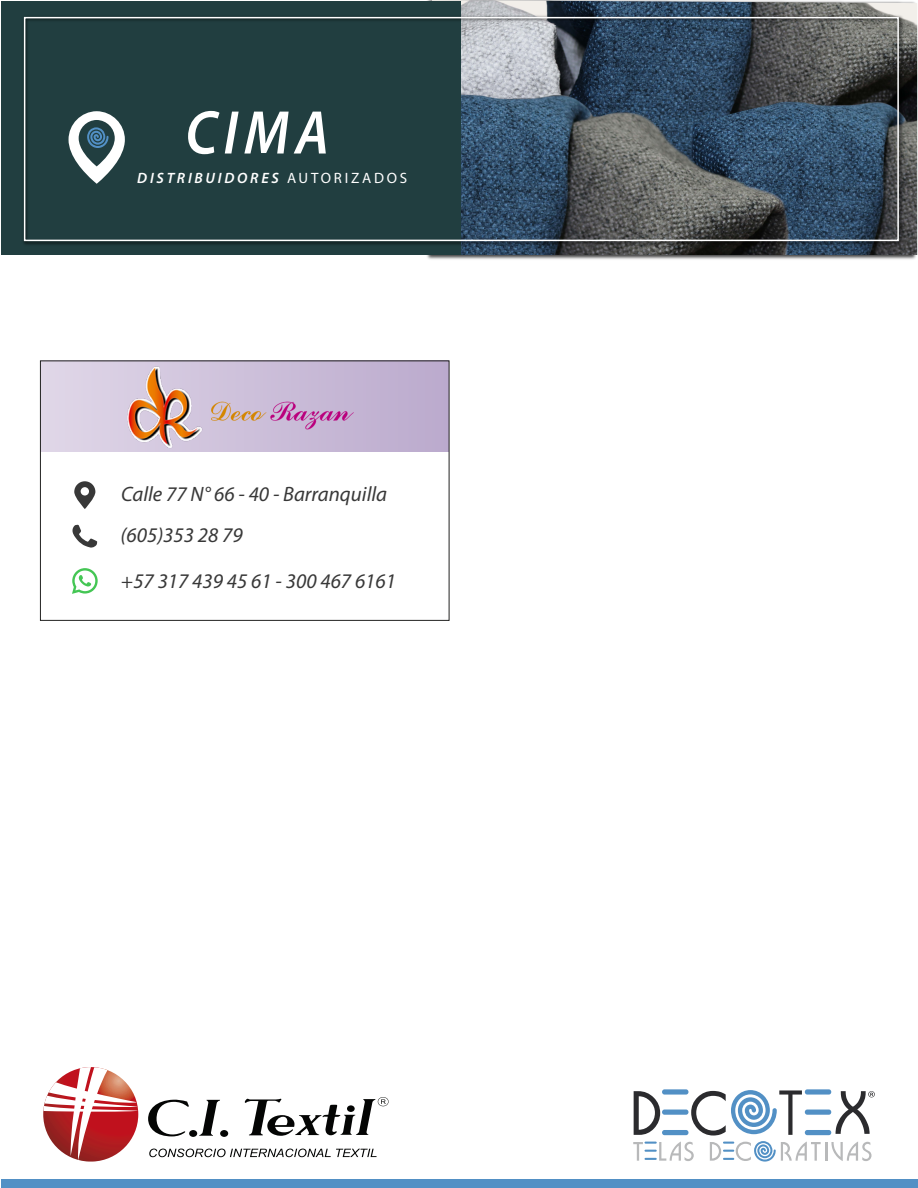
<style>
.page{position:relative;width:918px;height:1188px;background:#fff}
.page>*{position:absolute;margin:0;border:0;box-sizing:border-box;transform-origin:0 0}
.t1{font:italic 600 62.25px "Myriad Pro";color:#fff;scale:.91 1}
.t2{font:italic 20.85px/41.7px "Myriad Pro";color:#383838}
.t3{font:italic 600 15px "Myriad Pro";letter-spacing:.185em;color:#fff}
.s1{font-weight:400;font-style:normal}
</style>
<div class="page">
<div style="left:1px;top:1180px;width:917px;height:8px;background:#5290c5"></div>
<svg style="left:74px;top:481px;width:21px;height:28px"></svg>
<svg style="left:73px;top:525px;width:24px;height:23px"></svg>
<svg style="left:72px;top:568px;width:26px;height:26px"></svg>
<svg style="left:40px;top:360px;width:409px;height:91px;background:#cabcd7"></svg>
<img style="left:118px;top:360px;width:95px;height:92px">
<img style="left:211px;top:398px;width:143px;height:31px">
<div style="left:40px;top:361px;width:409px;height:260px;border:1px solid #222221"></div>
<img style="left:427px;top:0;width:491px;height:260px">
<img style="left:432px;top:0;width:485px;height:255px">
<div style="left:1px;top:1px;width:460px;height:254px;background:#213e40"></div>
<img style="left:23px;top:14px;width:882px;height:233px">
<div style="left:24px;top:17px;width:875px;height:224px;border:2px solid #fff"></div>
<svg style="left:149px;top:1149px;width:228px;height:8px"></svg>
<svg style="left:148px;top:1100px;width:41px;height:36px"></svg>
<div style="left:189px;top:1130px;width:8px;height:7px;background:#040504;border-radius:50%"></div>
<svg style="left:199px;top:1100px;width:21px;height:36px"></svg>
<div style="left:220px;top:1130px;width:8px;height:7px;background:#040504;border-radius:50%"></div>
<svg style="left:245px;top:1097px;width:144px;height:39px"></svg>
<svg style="left:43px;top:1067px;width:95px;height:94px"></svg>
<div style="left:662px;top:1089px;width:26px;height:6px;background:#91b8da;border-radius:3px"></div>
<svg style="left:805px;top:1089px;width:26px;height:6px"></svg>
<svg style="left:633px;top:1090px;width:242px;height:72px"></svg>
<h1 class="t1" style="left:185px;top:93px;width:159px">CIMA</h1>
<p class="t3" style="left:137px;top:169px;width:272px">DISTRIBUIDORES <span class="s1">AUTORIZADOS</span></p>
<p class="t2" style="left:121px;top:472px;width:268px">Calle 77 N° 66 - 40 - Barranquilla (605)353 28 79</p>
<p class="t2" style="left:121px;top:560px;width:277px">+57 317 439 45 61 - 300 467 6161</p>
</div>
